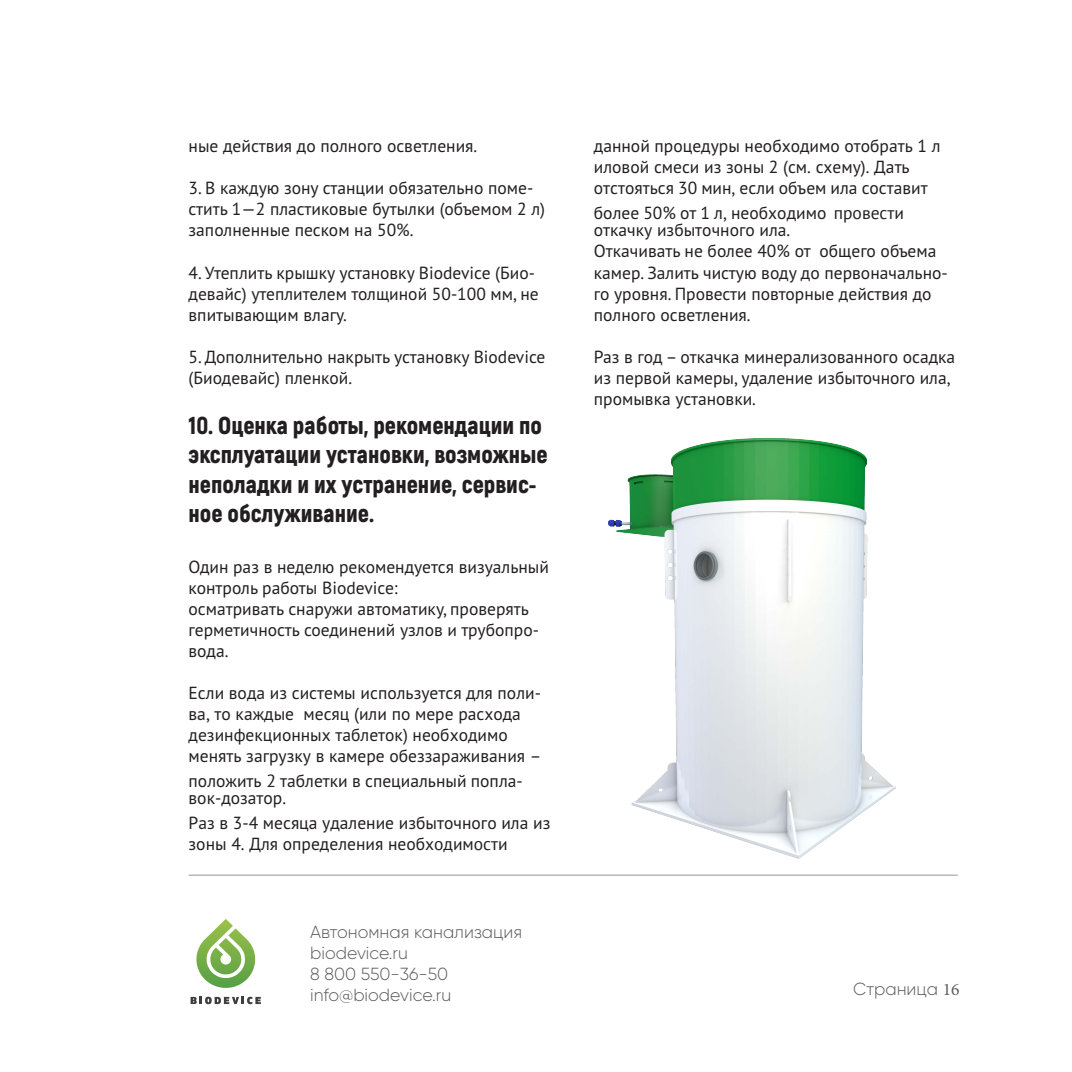
<style>
.page{position:relative;width:1072px;height:1072px;background:#fff}
.page>*{position:absolute;margin:0;border:0;box-sizing:border-box;transform-origin:0 0}
.t1{font:900 24.5px/29.4px "Akrobat";color:#231f20}
.t2{font:17.5px/21px "PT Sans";color:#231f20}
.t3{font:300 17.5px/21px "Gilroy";color:#5d5d5d}
.s1{font-family:"Minion Pro";font-weight:400}
</style>
<div class="page">
<hr style="left:189px;top:874px;width:768px;height:1px;background:#939598">
<svg style="left:190px;top:996px;width:71px;height:8px"></svg>
<svg style="left:196px;top:919px;width:59px;height:68px"></svg>
<img style="left:508px;top:437px;width:450px;height:439px">
<p class="t2" style="left:189px;top:135px;width:290px">ные действия до полного осветления.</p>
<p class="t2" style="left:189px;top:177px;width:358px">3. В каждую зону станции обязательно поме&shy;стить 1—2 пластиковые бутылки (объемом 2 л) заполненные песком на 50%.</p>
<p class="t2" style="left:189px;top:261px;width:352px">4. Утеплить крышку установку Biodevice (Био&shy;девайс) утеплителем толщиной 50-100 мм, не впитывающим влагу.</p>
<p class="t2" style="left:189px;top:345px;width:358px">5. Дополнительно накрыть установку Biodevice (Биодевайс) пленкой.</p>
<p class="t1" style="left:189px;top:410px;width:361px">10. Оценка работы, рекомендации по эксплуатации установки, возможные неполадки и их устранение, сервис&shy;ное обслуживание.</p>
<p class="t2" style="left:189px;top:555px;width:362px">Один раз в неделю рекомендуется визуальный контроль работы Biodevice:<br>осматривать снаружи автоматику, проверять герметичность соединений узлов и трубопро&shy;вода.</p>
<p class="t2" style="left:189px;top:681px;width:354px">Если вода из системы используется для поли&shy;ва, то каждые месяц (или по мере расхода дезинфекционных таблеток) необходимо менять загрузку в камере обеззараживания –</p>
<p class="t2" style="left:189px;top:771px;width:336px;line-height:17.2px">положить 2 таблетки в специальный попла&shy;вок-дозатор.</p>
<p class="t2" style="left:189px;top:811px;width:363px">Раз в 3-4 месяца удаление избыточного ила из зоны 4. Для определения необходимости</p>
<p class="t3" style="left:310px;top:921px;width:213px">Автономная канализация biodevice.ru<br>8 800 550-36-50 info@biodevice.ru</p>
<p class="t2" style="left:594px;top:135px;width:348px">данной процедуры необходимо отобрать 1 л иловой смеси из зоны 2 (см. схему). Дать отстояться 30 мин, если объем ила составит</p>
<p class="t2" style="left:594px;top:204px;width:312px;line-height:17.2px">более 50% от 1 л, необходимо провести откачку избыточного ила.</p>
<p class="t2" style="left:594px;top:240px;width:355px">Откачивать не более 40% от общего объема камер. Залить чистую воду до первоначально&shy;го уровня. Провести повторные действия до полного осветления.</p>
<p class="t2" style="left:594px;top:345px;width:363px">Раз в год – откачка минерализованного осадка из первой камеры, удаление избыточного ила, промывка установки.</p>
<p class="t3" style="left:853px;top:977px;width:108px">Страница <span class="s1">16</span></p>
</div>
